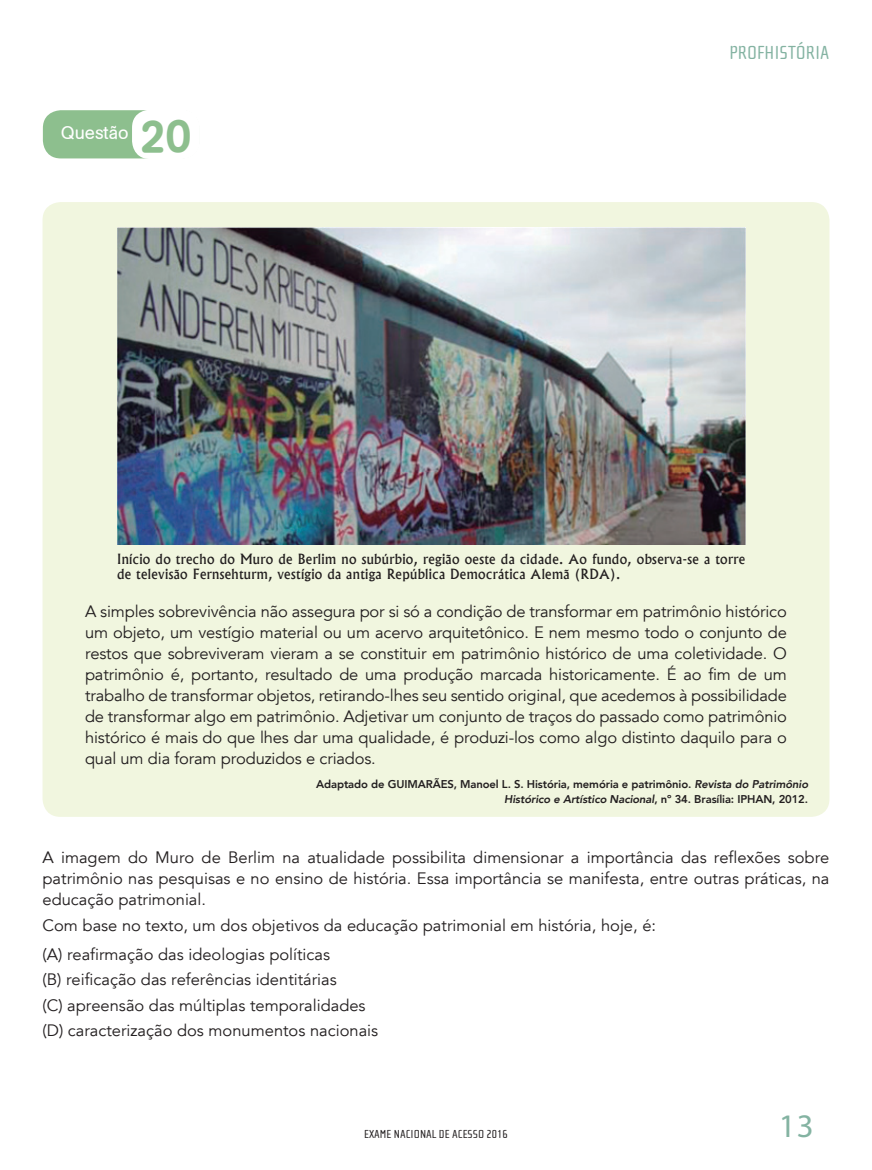
<style>
.page{position:relative;width:872px;height:1170px;background:#fff}
.page>*{position:absolute;margin:0;border:0;box-sizing:border-box;transform-origin:0 0}
.t1{font:500 45px "AG Book Rounded";color:#8dbf8e}
.t2{font:33px "Myriad Pro";color:#84b3a2}
.t3{font:19.5px "Cholla Sans";color:#84b3a2}
.t4{font:18px "AG Book Rounded";color:#fff}
.t5{font:16.5px/21px "Avenir";color:#231f20;text-align:justify}
.t6{font:500 13.5px/15px "Albertus";letter-spacing:.025em;color:#231f20}
.t7{font:12px "Cholla Sans";color:#231f20}
.t8{font:800 11.25px/15px "Avenir";letter-spacing:-.01em;color:#231f20;text-align:right}
.s1{font-style:italic}
</style>
<div class="page">
<div style="left:43px;top:110px;width:156px;height:48px;background:#8dbf8e;border-radius:18px"></div>
<div style="left:132px;top:110px;width:68px;height:49px;background:#fff;border-radius:18px"></div>
<div style="left:43px;top:202px;width:786px;height:614px;background:#f1f6df;border-radius:18px"></div>
<img style="left:117px;top:227px;width:628px;height:317px">
<p class="t4" style="left:61px;top:123px;width:69px">Questão</p>
<h1 class="t1" style="left:140px;top:110px;width:52px">20</h1>
<p class="t3" style="left:729px;top:42px;width:101px">PROFHISTÓRIA</p>
<p class="t6" style="left:117px;top:551px;width:629px">Início do trecho do Muro de Berlim no subúrbio, região oeste da cidade. Ao fundo, observa-se a torre de televisão Fernsehturm, vestígio da antiga República Democrática Alemã (RDA).</p>
<p class="t5" style="left:85px;top:601px;width:703px">A simples sobrevivência não assegura por si só a condição de transformar em patrimônio histórico um objeto, um vestígio material ou um acervo arquitetônico. E nem mesmo todo o conjunto de restos que sobreviveram vieram a se constituir em patrimônio histórico de uma coletividade. O patrimônio é, portanto, resultado de uma produção marcada historicamente. É ao fim de um trabalho de transformar objetos, retirando-lhes seu sentido original, que acedemos à possibilidade de transformar algo em patrimônio. Adjetivar um conjunto de traços do passado como patrimônio histórico é mais do que lhes dar uma qualidade, é produzi-los como algo distinto daquilo para o qual um dia foram produzidos e criados.</p>
<p class="t8" style="left:316px;top:776px;width:493px">Adaptado de GUIMARÃES, Manoel L. S. História, memória e patrimônio. <span class="s1">Revista do Patrimônio<br>Histórico e Artístico Nacional</span>, nº 34. Brasília: IPHAN, 2012.</p>
<p class="t5" style="left:43px;top:847px;width:788px">A imagem do Muro de Berlim na atualidade possibilita dimensionar a importância das reflexões sobre patrimônio nas pesquisas e no ensino de história. Essa importância se manifesta, entre outras práticas, na educação patrimonial.</p>
<p class="t5" style="left:43px;top:910px;width:615px;line-height:29.5px">Com base no texto, um dos objetivos da educação patrimonial em história, hoje, é: (A) reafirmação das ideologias políticas</p>
<p class="t5" style="left:43px;top:967px;width:337px;line-height:25.2px;text-align:left">(B) reificação das referências identitárias<br>(C) apreensão das múltiplas temporalidades (D) caracterização dos monumentos nacionais</p>
<p class="t7" style="left:364px;top:1126px;width:145px">EXAME NACIONAL DE ACESSO 2016</p>
<h2 class="t2" style="left:779px;top:1105px;width:36px">13</h2>
</div>
